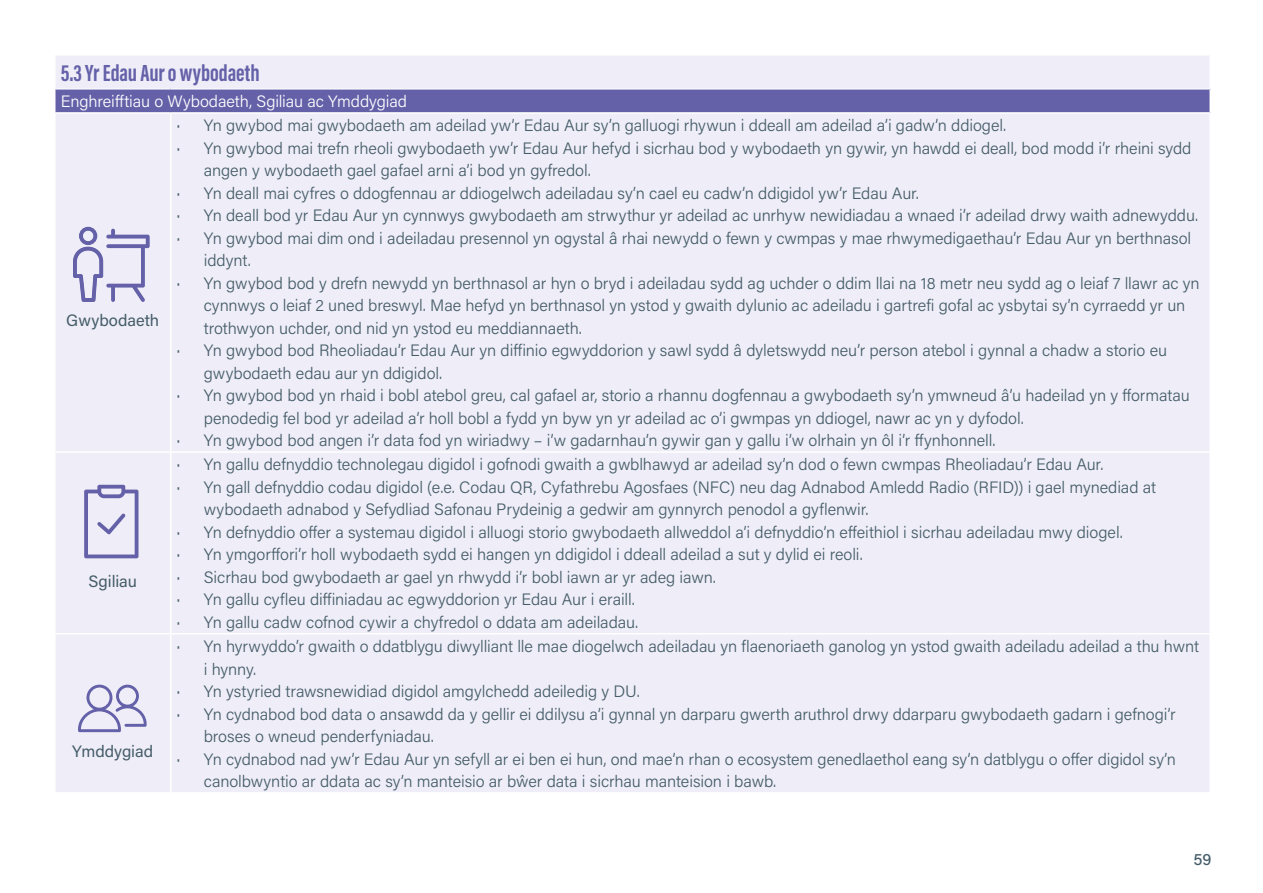
<style>
.page{position:relative;width:1263px;height:893px;background:#fff}
.page>*{position:absolute;margin:0;border:0;box-sizing:border-box;transform-origin:0 0}
.t1{font:700 24px "Acumin Pro Extra Cond";color:#6561a9}
.t2{font:300 16.5px "Acumin Pro";letter-spacing:-.005em;color:#455d69}
.t3{font:300 16.5px "Acumin Pro";letter-spacing:-.005em;color:#fff}
.t4{font:16.5px "Acumin Pro";letter-spacing:-.005em;color:#455d69}
.t5{font:500 16.5px "Acumin Pro";color:#455d69}
.s1{font-weight:400}
</style>
<div class="page">
<div style="left:56px;top:56px;width:1153px;height:736px;background:#efeef8"></div>
<div style="left:55px;top:89px;width:1155px;height:24px;background:#6561a9"></div>
<hr style="left:54px;top:88px;width:117px;height:2px;background:#fff">
<hr style="left:54px;top:90px;width:2px;height:22px;background:#fff">
<hr style="left:171px;top:88px;width:1040px;height:2px;background:#fff">
<hr style="left:1209px;top:90px;width:2px;height:22px;background:#fff">
<hr style="left:54px;top:112px;width:117px;height:2px;background:#fff">
<hr style="left:171px;top:112px;width:1040px;height:2px;background:#fff">
<hr style="left:170px;top:114px;width:2px;height:337px;background:#fff">
<hr style="left:54px;top:451px;width:117px;height:2px;background:#fff">
<hr style="left:171px;top:451px;width:1040px;height:2px;background:#fff">
<hr style="left:170px;top:453px;width:2px;height:180px;background:#fff">
<hr style="left:54px;top:633px;width:117px;height:1px;background:#fff">
<hr style="left:171px;top:633px;width:1040px;height:1px;background:#fff">
<hr style="left:170px;top:634px;width:2px;height:158px;background:#fff">
<svg style="left:73px;top:227px;width:77px;height:75px;background:#cac8e3"></svg>
<svg style="left:84px;top:485px;width:54px;height:73px;background:#c8c6e1"></svg>
<svg style="left:78px;top:685px;width:69px;height:47px;background:#cbc9e3"></svg>
<h1 class="t1" style="left:61px;top:58px;width:201px">5.3 Yr Edau Aur o wybodaeth</h1>
<p class="t3" style="left:61px;top:90px;width:348px">Enghreifftiau o Wybodaeth, Sgiliau ac Ymddygiad</p>
<p class="t4" style="left:66px;top:309px;width:94px">Gwybodaeth</p>
<p class="t4" style="left:89px;top:570px;width:50px">Sgiliau</p>
<p class="t4" style="left:72px;top:740px;width:82px">Ymddygiad</p>
<p class="t2" style="left:177px;top:114px;width:831px"><span class="s1">·</span> Yn gwybod mai gwybodaeth am adeilad yw’r Edau Aur sy’n galluogi rhywun i ddeall am adeilad a’i gadw’n ddiogel.</p>
<p class="t2" style="left:177px;top:136px;width:1016px"><span class="s1">·</span> Yn gwybod mai trefn rheoli gwybodaeth yw’r Edau Aur hefyd i sicrhau bod y wybodaeth yn gywir, yn hawdd ei deall, bod modd i’r rheini sydd</p>
<p class="t2" style="left:204px;top:159px;width:389px">angen y wybodaeth gael gafael arni a’i bod yn gyfredol.</p>
<p class="t2" style="left:177px;top:181px;width:744px"><span class="s1">·</span> Yn deall mai cyfres o ddogfennau ar ddiogelwch adeiladau sy’n cael eu cadw’n ddigidol yw’r Edau Aur.</p>
<p class="t2" style="left:177px;top:204px;width:1023px"><span class="s1">·</span> Yn deall bod yr Edau Aur yn cynnwys gwybodaeth am strwythur yr adeilad ac unrhyw newidiadau a wnaed i’r adeilad drwy waith adnewyddu.</p>
<p class="t2" style="left:177px;top:226px;width:1016px"><span class="s1">·</span> Yn gwybod mai dim ond i adeiladau presennol yn ogystal â rhai newydd o fewn y cwmpas y mae rhwymedigaethau’r Edau Aur yn berthnasol</p>
<p class="t2" style="left:204px;top:249px;width:48px">iddynt.</p>
<p class="t2" style="left:177px;top:271px;width:1024px"><span class="s1">·</span> Yn gwybod bod y drefn newydd yn berthnasol ar hyn o bryd i adeiladau sydd ag uchder o ddim llai na 18 metr neu sydd ag o leiaf 7 llawr ac yn</p>
<p class="t2" style="left:204px;top:294px;width:983px">cynnwys o leiaf 2 uned breswyl. Mae hefyd yn berthnasol yn ystod y gwaith dylunio ac adeiladu i gartrefi gofal ac ysbytai sy’n cyrraedd yr un</p>
<p class="t2" style="left:204px;top:316px;width:380px">trothwyon uchder, ond nid yn ystod eu meddiannaeth.</p>
<p class="t2" style="left:177px;top:339px;width:992px"><span class="s1">·</span> Yn gwybod bod Rheoliadau’r Edau Aur yn diffinio egwyddorion y sawl sydd â dyletswydd neu’r person atebol i gynnal a chadw a storio eu</p>
<p class="t2" style="left:204px;top:361px;width:240px">gwybodaeth edau aur yn ddigidol.</p>
<p class="t2" style="left:177px;top:384px;width:1014px"><span class="s1">·</span> Yn gwybod bod yn rhaid i bobl atebol greu, cal gafael ar, storio a rhannu dogfennau a gwybodaeth sy’n ymwneud â’u hadeilad yn y fformatau</p>
<p class="t2" style="left:204px;top:407px;width:822px">penodedig fel bod yr adeilad a’r holl bobl a fydd yn byw yn yr adeilad ac o’i gwmpas yn ddiogel, nawr ac yn y dyfodol.</p>
<p class="t2" style="left:177px;top:429px;width:820px"><span class="s1">·</span> Yn gwybod bod angen i’r data fod yn wiriadwy – i’w gadarnhau’n gywir gan y gallu i’w olrhain yn ôl i’r ffynhonnell.</p>
<p class="t2" style="left:177px;top:453px;width:928px"><span class="s1">·</span> Yn gallu defnyddio technolegau digidol i gofnodi gwaith a gwblhawyd ar adeilad sy’n dod o fewn cwmpas Rheoliadau’r Edau Aur.</p>
<p class="t2" style="left:177px;top:476px;width:981px"><span class="s1">·</span> Yn gall defnyddio codau digidol (e.e. Codau QR, Cyfathrebu Agosfaes (NFC) neu dag Adnabod Amledd Radio (RFID)) i gael mynediad at</p>
<p class="t2" style="left:204px;top:498px;width:666px">wybodaeth adnabod y Sefydliad Safonau Prydeinig a gedwir am gynnyrch penodol a gyflenwir.</p>
<p class="t2" style="left:177px;top:521px;width:947px"><span class="s1">·</span> Yn defnyddio offer a systemau digidol i alluogi storio gwybodaeth allweddol a’i defnyddio’n effeithiol i sicrhau adeiladau mwy diogel.</p>
<p class="t2" style="left:177px;top:543px;width:687px"><span class="s1">·</span> Yn ymgorffori’r holl wybodaeth sydd ei hangen yn ddigidol i ddeall adeilad a sut y dylid ei reoli.</p>
<p class="t2" style="left:177px;top:566px;width:541px"><span class="s1">·</span> Sicrhau bod gwybodaeth ar gael yn rhwydd i’r bobl iawn ar yr adeg iawn.</p>
<p class="t2" style="left:177px;top:588px;width:460px"><span class="s1">·</span> Yn gallu cyfleu diffiniadau ac egwyddorion yr Edau Aur i eraill.</p>
<p class="t2" style="left:177px;top:611px;width:463px"><span class="s1">·</span> Yn gallu cadw cofnod cywir a chyfredol o ddata am adeiladau.</p>
<p class="t2" style="left:177px;top:635px;width:1024px"><span class="s1">·</span> Yn hyrwyddo’r gwaith o ddatblygu diwylliant lle mae diogelwch adeiladau yn flaenoriaeth ganolog yn ystod gwaith adeiladu adeilad a thu hwnt</p>
<p class="t2" style="left:204px;top:657px;width:54px">i hynny.</p>
<p class="t2" style="left:177px;top:680px;width:465px"><span class="s1">·</span> Yn ystyried trawsnewidiad digidol amgylchedd adeiledig y DU.</p>
<p class="t2" style="left:177px;top:702px;width:1000px"><span class="s1">·</span> Yn cydnabod bod data o ansawdd da y gellir ei ddilysu a’i gynnal yn darparu gwerth aruthrol drwy ddarparu gwybodaeth gadarn i gefnogi’r</p>
<p class="t2" style="left:204px;top:725px;width:232px">broses o wneud penderfyniadau.</p>
<p class="t2" style="left:177px;top:747px;width:1001px"><span class="s1">·</span> Yn cydnabod nad yw’r Edau Aur yn sefyll ar ei ben ei hun, ond mae’n rhan o ecosystem genedlaethol eang sy’n datblygu o offer digidol sy’n</p>
<p class="t2" style="left:204px;top:770px;width:574px">canolbwyntio ar ddata ac sy’n manteisio ar bŵer data i sicrhau manteision i bawb.</p>
<p class="t5" style="left:1193px;top:847px;width:20px">59</p>
</div>
